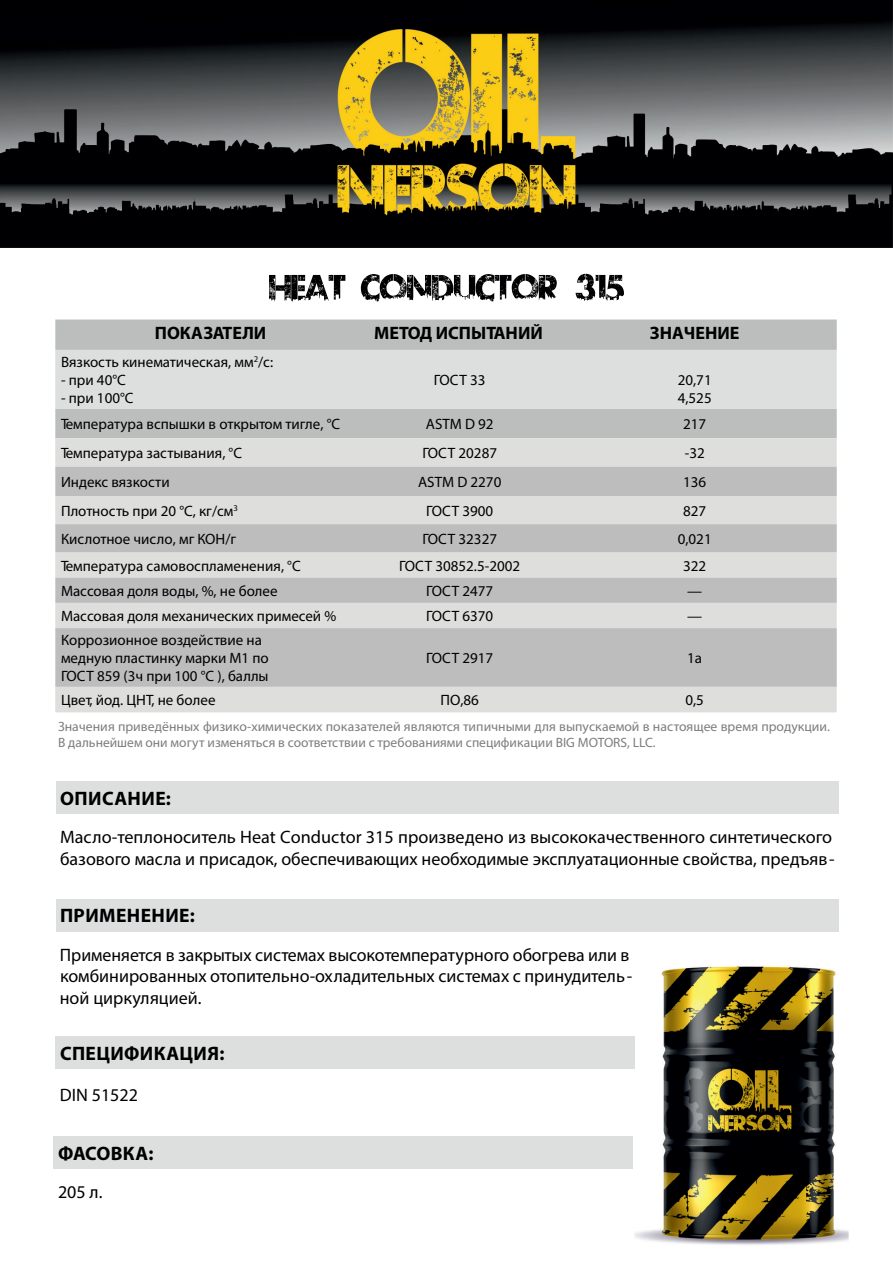
<style>
.page{position:relative;width:893px;height:1262px;background:#fff}
.page>*{position:absolute;margin:0;border:0;box-sizing:border-box;transform-origin:0 0}
.t1{font:700 19.5px "Myriad Pro";letter-spacing:.02em;color:#000002}
.t2{font:700 19.5px "Myriad Pro";color:#000002}
.t3{font:18px/21.6px "Myriad Pro";color:#000002}
.t4{font:700 18px "Myriad Pro";color:#000002}
.t5{font:15px/18px "Myriad Pro";color:#000002}
.t6{font:13.5px/16.2px "Myriad Pro";color:#7b7d7f}
.t7{font:8.7px "Myriad Pro";color:#000002}
</style>
<div class="page">
<img style="left:0;top:0;width:893px;height:248px">
<img style="left:635px;top:966px;width:213px;height:279px">
<div style="left:56px;top:781px;width:782px;height:33px;background:#dddede"></div>
<svg style="left:269px;top:275px;width:76px;height:26px"></svg>
<svg style="left:360px;top:274px;width:197px;height:27px"></svg>
<svg style="left:575px;top:274px;width:49px;height:27px"></svg>
<div style="left:55px;top:319px;width:781px;height:119px;background:#bcbdbd"></div>
<div style="left:55px;top:350px;width:781px;height:58px;background:#dddede"></div>
<div style="left:55px;top:438px;width:781px;height:274px;background:#dededc"></div>
<svg style="left:55px;top:467px;width:781px;height:220px;background:#c8c8c8"></svg>
<div style="left:56px;top:899px;width:782px;height:32px;background:#dddede"></div>
<div style="left:56px;top:1036px;width:578px;height:33px;background:#dddede"></div>
<div style="left:54px;top:1136px;width:578px;height:32px;background:#dddede"></div>
<p class="t4" style="left:155px;top:325px;width:113px">ПОКАЗАТЕЛИ</p>
<p class="t4" style="left:374px;top:325px;width:170px">МЕТОД ИСПЫТАНИЙ</p>
<p class="t4" style="left:650px;top:325px;width:91px">ЗНАЧЕНИЕ</p>
<p class="t7" style="left:254px;top:355px;width:6px">2</p>
<p class="t5" style="left:61px;top:354px;width:213px">Вязкость кинематическая, мм /с:</p>
<p class="t5" style="left:61px;top:372px;width:66px">- при 40°С</p>
<p class="t5" style="left:61px;top:390px;width:74px">- при 100°С</p>
<p class="t5" style="left:434px;top:372px;width:53px">ГОСТ 33</p>
<p class="t5" style="left:677px;top:372px;width:35px">20,71<br>4,525</p>
<p class="t5" style="left:61px;top:416px;width:280px">Температура вспышки в открытом тигле, °С</p>
<p class="t5" style="left:426px;top:416px;width:69px">ASTM D 92</p>
<p class="t5" style="left:683px;top:416px;width:25px">217</p>
<p class="t5" style="left:61px;top:445px;width:182px">Температура застывания, °С</p>
<p class="t5" style="left:422px;top:445px;width:76px">ГОСТ 20287</p>
<p class="t5" style="left:684px;top:445px;width:21px">-32</p>
<p class="t5" style="left:61px;top:474px;width:110px">Индекс вязкости</p>
<p class="t5" style="left:418px;top:474px;width:85px">ASTM D 2270</p>
<p class="t5" style="left:683px;top:474px;width:25px">136</p>
<p class="t7" style="left:233px;top:504px;width:6px">3</p>
<p class="t5" style="left:61px;top:503px;width:174px">Плотность при 20 °С, кг/см</p>
<p class="t5" style="left:426px;top:503px;width:68px">ГОСТ 3900</p>
<p class="t5" style="left:683px;top:503px;width:25px">827</p>
<p class="t5" style="left:61px;top:531px;width:177px">Кислотное число, мг КОН/г</p>
<p class="t5" style="left:422px;top:531px;width:76px">ГОСТ 32327</p>
<p class="t5" style="left:677px;top:531px;width:35px">0,021</p>
<p class="t5" style="left:61px;top:558px;width:241px">Температура самовоспламенения, °С</p>
<p class="t5" style="left:399px;top:558px;width:122px">ГОСТ 30852.5-2002</p>
<p class="t5" style="left:683px;top:558px;width:25px">322</p>
<p class="t5" style="left:61px;top:583px;width:218px">Массовая доля воды, %, не более</p>
<p class="t5" style="left:426px;top:583px;width:68px">ГОСТ 2477</p>
<p class="t5" style="left:687px;top:583px;width:16px">—</p>
<p class="t5" style="left:61px;top:608px;width:277px">Массовая доля механических примесей %</p>
<p class="t5" style="left:426px;top:608px;width:68px">ГОСТ 6370</p>
<p class="t5" style="left:687px;top:608px;width:16px">—</p>
<p class="t5" style="left:61px;top:632px;width:209px">Коррозионное воздействие на медную пластинку марки М1 по<br>ГОСТ 859 (3ч при 100 °С ), баллы</p>
<p class="t5" style="left:426px;top:650px;width:68px">ГОСТ 2917</p>
<p class="t5" style="left:687px;top:650px;width:16px">1а</p>
<p class="t5" style="left:61px;top:692px;width:156px">Цвет, йод. ЦНТ, не более</p>
<p class="t5" style="left:440px;top:692px;width:40px">ПО,86</p>
<p class="t5" style="left:685px;top:692px;width:20px">0,5</p>
<p class="t6" style="left:58px;top:720px;width:773px">Значения приведённых физико-химических показателей являются типичными для выпускаемой в настоящее время продукции.<br>В дальнейшем они могут изменяться в соответствии с требованиями спецификации BIG MOTORS, LLC.</p>
<h1 class="t1" style="left:60px;top:790px;width:112px">ОПИСАНИЕ:</h1>
<p class="t3" style="left:60px;top:828px;width:776px">Масло-теплоноситель Heat Conductor 315 произведено из высококачественного синтетического базового масла и присадок, обеспечивающих необходимые эксплуатационные свойства, предъяв-</p>
<h1 class="t1" style="left:60px;top:907px;width:136px">ПРИМЕНЕНИЕ:</h1>
<p class="t3" style="left:60px;top:945px;width:574px">Применяется в закрытых системах высокотемпературного обогрева или в комбинированных отопительно-охладительных системах с принудитель&shy;ной циркуляцией.</p>
<h1 class="t1" style="left:60px;top:1045px;width:166px">СПЕЦИФИКАЦИЯ:</h1>
<p class="t3" style="left:60px;top:1085px;width:80px">DIN 51522</p>
<h1 class="t2" style="left:58px;top:1144px;width:97px">ФАСОВКА:</h1>
<p class="t3" style="left:58px;top:1182px;width:46px">205 л.</p>
</div>
